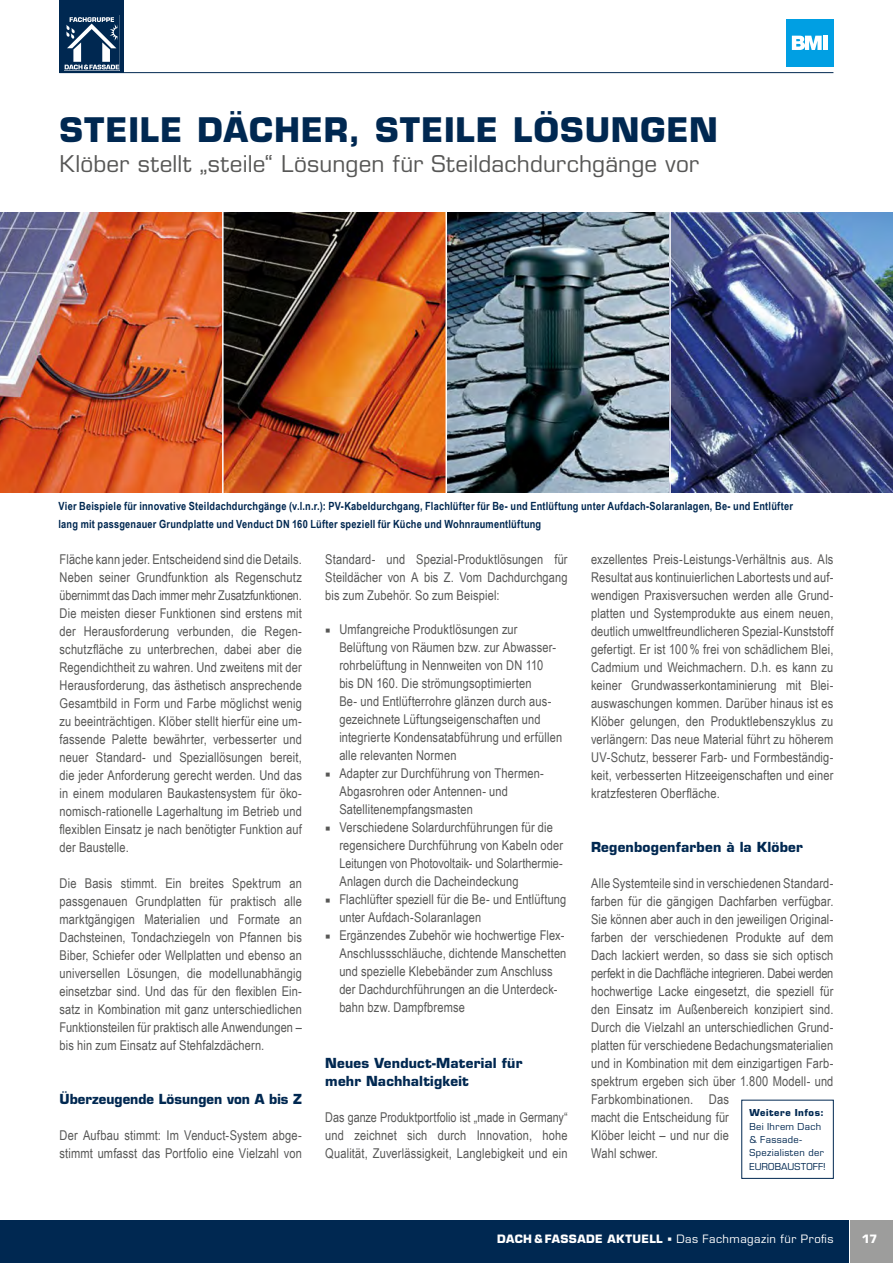
<style>
.page{position:relative;width:893px;height:1263px;background:#fff}
.page>*{position:absolute;margin:0;border:0;box-sizing:border-box;transform-origin:0 0}
.t1{font:700 33px "Eurostile LT Std";letter-spacing:.03em;color:#002851}
.t2{font:22.5px "Eurostile LT Std";letter-spacing:.01em;color:#575756}
.t3{font:13.5px/18px "Arial Narrow";letter-spacing:.01em;color:#575756}
.t4{font:700 13.5px/18px "Eurostile LT Std";letter-spacing:.01em;color:#002851}
.t5{font:700 11.25px/18px "Arial Narrow";letter-spacing:.02em;color:#002851}
.t6{font:11.25px "Eurostile LT Std";letter-spacing:.04em;color:#fff}
.t7{font:700 11.25px "Eurostile LT Std";color:#fff}
.t8{font:9.3px/13.4px "Eurostile LT Std";letter-spacing:.035em;color:#002851}
.t9{font:700 9.3px "Eurostile LT Std";letter-spacing:.06em;color:#002851}
.s1{font-family:"Minion Pro"}
.s2{font-weight:700}
</style>
<div class="page">
<div style="left:0;top:1220px;width:849px;height:43px;background:#002851"></div>
<div style="left:850px;top:1220px;width:43px;height:43px;background:#9d9d9c"></div>
<div style="left:60px;top:0;width:64px;height:73px;background:#002851"></div>
<hr style="left:60px;top:72px;width:773px;height:1px;background:#002851">
<svg style="left:64px;top:17px;width:55px;height:53px"></svg>
<img style="left:0;top:213px;width:893px;height:279px">
<hr style="left:222px;top:204px;width:2px;height:295px;background:#fff">
<hr style="left:446px;top:204px;width:1px;height:295px;background:#fff">
<hr style="left:669px;top:204px;width:2px;height:295px;background:#fff">
<div style="left:786px;top:19px;width:47px;height:48px;background:#009fe3"></div>
<svg style="left:792px;top:36px;width:30px;height:14px"></svg>
<hr style="left:823px;top:36px;width:4px;height:14px;background:#fff">
<div style="left:741px;top:1100px;width:93px;height:79px;background:#fff;border:1px solid #002851"></div>
<h1 class="t1" style="left:60px;top:109px;width:660px">STEILE DÄCHER, STEILE LÖSUNGEN</h1>
<h2 class="t2" style="left:60px;top:150px;width:641px">Klöber stellt „steile“ Lösungen für Steildachdurchgänge vor</h2>
<p class="t5" style="left:58px;top:497px;width:736px">Vier Beispiele für innovative Steildachdurchgänge (v.l.n.r.): PV-Kabeldurchgang, Flachlüfter für Be- und Entlüftung unter Aufdach-Solaranlagen, Be- und Entlüfter lang mit passgenauer Grundplatte und Venduct DN 160 Lüfter speziell für Küche und Wohnraumentlüftung</p>
<p class="t3" style="left:60px;top:550px;width:244px;text-align:justify">Fläche kann jeder. Entscheidend sind die Details.<br>Neben seiner Grundfunktion als Regenschutz übernimmt das Dach immer mehr Zusatzfunktionen.<br>Die meisten dieser Funktionen sind erstens mit der Herausforderung verbunden, die Regen&shy;schutzfläche zu unterbrechen, dabei aber die Regendichtheit zu wahren. Und zweitens mit der Herausforderung, das ästhetisch ansprechende Gesamtbild in Form und Farbe möglichst wenig zu beeinträchtigen. Klöber stellt hierfür eine um&shy;fassende Palette bewährter, verbesserter und neuer Standard- und Speziallösungen bereit, die jeder Anforderung gerecht werden. Und das in einem modularen Baukastensystem für öko&shy;nomisch-rationelle Lagerhaltung im Betrieb und flexiblen Einsatz je nach benötigter Funktion auf der Baustelle.</p>
<p class="t3" style="left:60px;top:874px;width:244px;text-align:justify">Die Basis stimmt. Ein breites Spektrum an passgenauen Grundplatten für praktisch alle marktgängigen Materialien und Formate an Dachsteinen, Tondachziegeln von Pfannen bis Biber, Schiefer oder Wellplatten und ebenso an universellen Lösungen, die modellunabhängig einsetzbar sind. Und das für den flexiblen Ein&shy;satz in Kombination mit ganz unterschiedlichen Funktionsteilen für praktisch alle Anwendungen – bis hin zum Einsatz auf Stehfalzdächern.</p>
<p class="t4" style="left:60px;top:1090px;width:244px">Überzeugende Lösungen von A bis Z</p>
<p class="t3" style="left:60px;top:1126px;width:244px">Der Aufbau stimmt: Im Venduct-System abge&shy;stimmt umfasst das Portfolio eine Vielzahl von</p>
<p class="t3" style="left:325px;top:550px;width:244px;text-align:justify">Standard- und Spezial-Produktlösungen für Steildächer von A bis Z. Vom Dachdurchgang bis zum Zubehör. So zum Beispiel:</p>
<p class="t3" style="left:339px;top:619px;width:224px;text-indent:-14px"><span class="s1">■</span> Umfangreiche Produktlösungen zur Belüftung von Räumen bzw. zur Abwasser&shy;rohrbelüftung in Nennweiten von DN 110<br>bis DN 160. Die strömungsoptimierten<br>Be- und Entlüfterrohre glänzen durch aus&shy;gezeichnete Lüftungseigenschaften und integrierte Kondensatabführung und erfüllen alle relevanten Normen</p>
<p class="t3" style="left:339px;top:763px;width:206px;text-indent:-14px"><span class="s1">■</span> Adapter zur Durchführung von Thermen-<br>Abgasrohren oder Antennen- und<br>Satellitenempfangsmasten</p>
<p class="t3" style="left:339px;top:817px;width:225px;text-indent:-14px"><span class="s1">■</span> Verschiedene Solardurchführungen für die regensichere Durchführung von Kabeln oder Leitungen von Photovoltaik- und Solarthermie-Anlagen durch die Dacheindeckung</p>
<p class="t3" style="left:339px;top:889px;width:229px;text-indent:-14px"><span class="s1">■</span> Flachlüfter speziell für die Be- und Entlüftung unter Aufdach-Solaranlagen</p>
<p class="t3" style="left:339px;top:925px;width:229px;text-indent:-14px"><span class="s1">■</span> Ergänzendes Zubehör wie hochwertige Flex-Anschlussschläuche, dichtende Manschetten und spezielle Klebebänder zum Anschluss der Dachdurchführungen an die Unterdeck&shy;bahn bzw. Dampfbremse</p>
<p class="t4" style="left:325px;top:1054px;width:199px">Neues Venduct-Material für mehr Nachhaltigkeit</p>
<p class="t3" style="left:325px;top:1108px;width:244px;text-align:justify">Das ganze Produktportfolio ist „made in Germany“ und zeichnet sich durch Innovation, hohe Qualität, Zuverlässigkeit, Langlebigkeit und ein</p>
<p class="t3" style="left:591px;top:550px;width:244px;text-align:justify">exzellentes Preis-Leistungs-Verhältnis aus. Als Resultat aus kontinuierlichen Labortests und auf&shy;wendigen Praxisversuchen werden alle Grund&shy;platten und Systemprodukte aus einem neuen, deutlich umweltfreundlicheren Spezial-Kunststoff gefertigt. Er ist 100% frei von schädlichem Blei, Cadmium und Weichmachern. D.h. es kann zu keiner Grundwasserkontaminierung mit Blei&shy;auswaschungen kommen. Darüber hinaus ist es Klöber gelungen, den Produktlebenszyklus zu verlängern: Das neue Material führt zu höherem UV-Schutz, besserer Farb- und Formbeständig&shy;keit, verbesserten Hitzeeigenschaften und einer kratzfesteren Oberfläche.</p>
<p class="t4" style="left:591px;top:838px;width:213px">Regenbogenfarben à la Klöber</p>
<p class="t3" style="left:591px;top:874px;width:244px">Alle Systemteile sind in verschiedenen Standard&shy;farben für die gängigen Dachfarben verfügbar.<br>Sie können aber auch in den jeweiligen Original&shy;farben der verschiedenen Produkte auf dem Dach lackiert werden, so dass sie sich optisch perfekt in die Dachfläche integrieren. Dabei werden hochwertige Lacke eingesetzt, die speziell für den Einsatz im Außenbereich konzipiert sind.<br>Durch die Vielzahl an unterschiedlichen Grund&shy;platten für verschiedene Bedachungsmaterialien und in Kombination mit dem einzigartigen Farb&shy;spektrum ergeben sich über 1.800 Modell- und Farbkombinationen. Das<br>macht die Entscheidung für<br>Klöber leicht – und nur die<br>Wahl schwer.</p>
<p class="t9" style="left:749px;top:1107px;width:76px">Weitere Infos:</p>
<p class="t8" style="left:749px;top:1120px;width:78px">Bei Ihrem Dach &amp; Fassade-<br>Spezialisten der<br>EUROBAUSTOFF!</p>
<p class="t6" style="left:497px;top:1232px;width:338px"><span class="s2">DACH &amp; FASSADE AKTUELL</span> <span class="s1">■</span> Das Fachmagazin für Profis</p>
<p class="t7" style="left:862px;top:1232px;width:17px">17</p>
</div>
